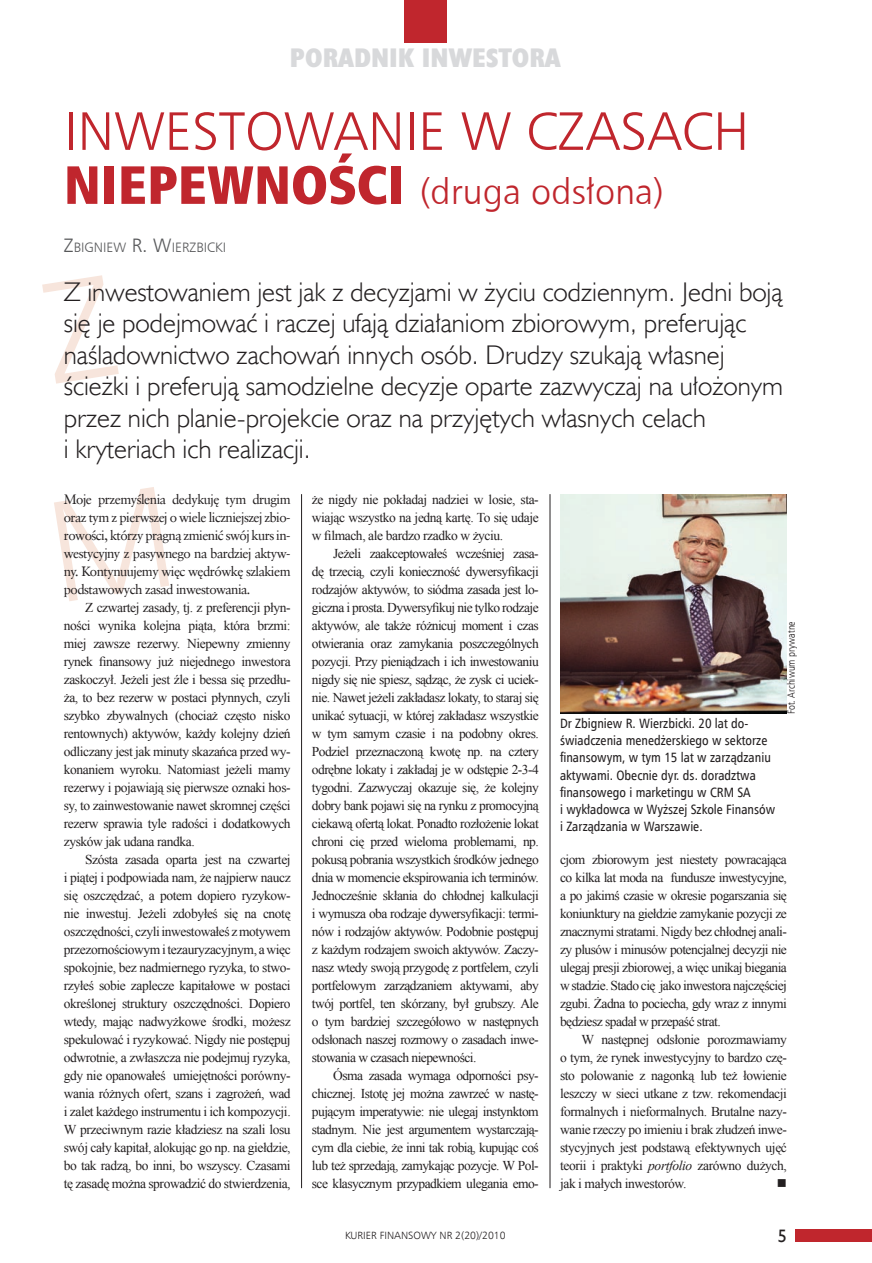
<style>
.page{position:relative;width:872px;height:1263px;background:#fff}
.page>*{position:absolute;margin:0;border:0;box-sizing:border-box;transform-origin:0 0}
._01__tytul{font:54px "Humnst 777 Lt EU";color:#c0262d}
._01__tytul-2{font:36px "Humnst 777 Lt EU";color:#c0262d}
._03__lead{font:27px/31.5px "Humanst 521 Lt EU";color:#231f20}
.t1{font:27px "Humanst 521 X Bd Cn EU";color:#d8d9db}
._02__autor{font:13.65px "Humnst 777 Lt EU";color:#57585a}
._10__tekst{font:13.5px/18px "Times New Roman";letter-spacing:-.03em;color:#231f20;text-align:justify}
._07__ramka_tekst{font:13.5px/17.2px "Humnst 777 Cn EU";color:#231f20}
._10__tekst-2{font:13.5px/18px "Class Garmnd EU";letter-spacing:-.04em;color:#231f20;text-align:justify}
._10__tekst-3{font:13.5px "Wingdings";color:#231f20}
.t2{font:10.5px "Humnst 777 Lt EU";color:#231f20}
._16__zrodlo{font:10.5px "Humnst 777 Lt Cn EU";color:#231f20}
.s1{font-family:"Humnst 777 X Blk Cn EU";font-size:54px}
.s2{font-size:19.5px}
.s3{font-style:italic}
</style>
<div class="page">
<div style="left:404px;top:0;width:42px;height:43px;background:#c0262d"></div>
<div style="left:795px;top:1229px;width:77px;height:13px;background:#c0262d"></div>
<hr style="left:550px;top:494px;width:1px;height:694px;background:#231f20">
<hr style="left:301px;top:494px;width:1px;height:694px;background:#231f20">
<img style="left:560px;top:495px;width:227px;height:218px">
<p class="t1" style="left:290px;top:41px;width:272px">PORADNIK INWESTORA</p>
<p class="_01__tytul" style="left:64px;top:98px;width:687px">INWESTOWANIE W CZASACH</p>
<p class="_01__tytul-2" style="left:64px;top:169px;width:601px"><span class="s1">NIEPEWNOŚCI</span> (druga odsłona)</p>
<p class="_02__autor" style="left:64px;top:239px;width:164px"><span class="s2">Z</span>bigniew <span class="s2">R. W</span>ierzbicki</p>
<p class="_03__lead" style="left:64px;top:275px;width:721px">Z inwestowaniem jest jak z decyzjami w życiu codziennym. Jedni boją się je podejmować i raczej ufają działaniom zbiorowym, preferując naśladownictwo zachowań innych osób. Drudzy szukają własnej ścieżki i preferują samodzielne decyzje oparte zazwyczaj na ułożonym przez nich planie-projekcie oraz na przyjętych własnych celach<br>i kryteriach ich realizacji.</p>
<p class="_10__tekst-2" style="left:64px;top:491px;width:228px">Moje przemyślenia dedykuję tym drugim oraz tym z pierwszej o wiele liczniejszej zbio&shy;rowości, którzy pragną zmienić swój kurs in&shy;westycyjny z pasywnego na bardziej aktyw&shy;ny. Kontynuujemy więc wędrówkę szlakiem podstawowych zasad inwestowania.</p>
<p class="_10__tekst" style="left:64px;top:598px;width:228px;text-indent:21px">Z czwartej zasady, tj. z preferencji płyn&shy;ności wynika kolejna piąta, która brzmi: miej zawsze rezerwy. Niepewny zmienny rynek finansowy już niejednego inwestora zaskoczył. Jeżeli jest źle i bessa się przedłu&shy;ża, to bez rezerw w postaci płynnych, czyli szybko zbywalnych (chociaż często nisko rentownych) aktywów, każdy kolejny dzień odliczany jest jak minuty skazańca przed wy&shy;konaniem wyroku. Natomiast jeżeli mamy rezerwy i pojawiają się pierwsze oznaki hos&shy;sy, to zainwestowanie nawet skromnej części rezerw sprawia tyle radości i dodatkowych zysków jak udana randka.</p>
<p class="_10__tekst" style="left:64px;top:850px;width:228px;text-indent:21px">Szósta zasada oparta jest na czwartej i piątej i podpowiada nam, że najpierw naucz się oszczędzać, a potem dopiero ryzykow&shy;nie inwestuj. Jeżeli zdobyłeś się na cnotę oszczędności, czyli inwestowałeś z motywem przezornościowym i tezauryzacyjnym, a więc spokojnie, bez nadmiernego ryzyka, to stwo&shy;rzyłeś sobie zaplecze kapitałowe w postaci określonej struktury oszczędności. Dopiero wtedy, mając nadwyżkowe środki, możesz spekulować i ryzykować. Nigdy nie postępuj odwrotnie, a zwłaszcza nie podejmuj ryzyka, gdy nie opanowałeś umiejętności porówny&shy;wania różnych ofert, szans i zagrożeń, wad i zalet każdego instrumentu i ich kompozycji.<br>W przeciwnym razie kładziesz na szali losu swój cały kapitał, alokując go np. na giełdzie, bo tak radzą, bo inni, bo wszyscy. Czasami tę zasadę można sprowadzić do stwierdzenia,</p>
<p class="_10__tekst" style="left:312px;top:490px;width:228px">że nigdy nie pokładaj nadziei w losie, sta&shy;wiając wszystko na jedną kartę. To się udaje w filmach, ale bardzo rzadko w życiu.</p>
<p class="_10__tekst" style="left:312px;top:544px;width:228px;text-indent:21px">Jeżeli zaakceptowałeś wcześniej zasa&shy;dę trzecią, czyli konieczność dywersyfikacji rodzajów aktywów, to siódma zasada jest lo&shy;giczna i prosta. Dywersyfikuj nie tylko rodzaje aktywów, ale także różnicuj moment i czas otwierania oraz zamykania poszczególnych pozycji. Przy pieniądzach i ich inwestowaniu nigdy się nie spiesz, sądząc, że zysk ci uciek&shy;nie. Nawet jeżeli zakładasz lokaty, to staraj się unikać sytuacji, w której zakładasz wszystkie w tym samym czasie i na podobny okres.<br>Podziel przeznaczoną kwotę np. na cztery odrębne lokaty i zakładaj je w odstępie 2-3-4 tygodni. Zazwyczaj okazuje się, że kolejny dobry bank pojawi się na rynku z promocyjną ciekawą ofertą lokat. Ponadto rozłożenie lokat chroni cię przed wieloma problemami, np. pokusą pobrania wszystkich środków jednego dnia w momencie ekspirowania ich terminów.<br>Jednocześnie skłania do chłodnej kalkulacji i wymusza oba rodzaje dywersyfikacji: termi&shy;nów i rodzajów aktywów. Podobnie postępuj z każdym rodzajem swoich aktywów. Zaczy&shy;nasz wtedy swoją przygodę z portfelem, czyli portfelowym zarządzaniem aktywami, aby twój portfel, ten skórzany, był grubszy. Ale o tym bardziej szczegółowo w następnych odsłonach naszej rozmowy o zasadach inwe&shy;stowania w czasach niepewności.</p>
<p class="_10__tekst" style="left:312px;top:1066px;width:228px;text-indent:21px">Ósma zasada wymaga odporności psy&shy;chicznej. Istotę jej można zawrzeć w nastę&shy;pującym imperatywie: nie ulegaj instynktom stadnym. Nie jest argumentem wystarczają&shy;cym dla ciebie, że inni tak robią, kupując coś lub też sprzedają, zamykając pozycje. W Pol&shy;sce klasycznym przypadkiem ulegania emo-</p>
<p class="t2" style="left:345px;top:1229px;width:162px">KURIER FINANSOWY NR 2(20)/2010</p>
<p class="_07__ramka_tekst" style="left:560px;top:714px;width:217px">Dr Zbigniew R. Wierzbicki. 20 lat do&shy;świadczenia menedżerskiego w sektorze finansowym, w tym 15 lat w zarządzaniu aktywami. Obecnie dyr. ds. doradztwa finansowego i marketingu w CRM SA<br>i wykładowca w Wyższej Szkole Finansów i Zarządzania w Warszawie.</p>
<p class="_16__zrodlo" style="left:784px;top:714px;width:94px;rotate:-90deg">Fot. Archiwum prywatne</p>
<p class="_10__tekst" style="left:560px;top:850px;width:228px">cjom zbiorowym jest niestety powracająca co kilka lat moda na fundusze inwestycyjne, a po jakimś czasie w okresie pogarszania się koniunktury na giełdzie zamykanie pozycji ze znacznymi stratami. Nigdy bez chłodnej anali&shy;zy plusów i minusów potencjalnej decyzji nie ulegaj presji zbiorowej, a więc unikaj biegania w stadzie. Stado cię jako inwestora najczęściej zgubi. Żadna to pociecha, gdy wraz z innymi będziesz spadał w przepaść strat.</p>
<p class="_10__tekst" style="left:560px;top:1030px;width:228px;text-indent:21px">W następnej odsłonie porozmawiamy o tym, że rynek inwestycyjny to bardzo czę&shy;sto polowanie z nagonką lub też łowienie leszczy w sieci utkane z tzw. rekomendacji formalnych i nieformalnych. Brutalne nazy&shy;wanie rzeczy po imieniu i brak złudzeń inwe&shy;stycyjnych jest podstawą efektywnych ujęć teorii i praktyki <span class="s3">portfolio</span> zarówno dużych, jak i małych inwestorów.</p>
<p class="_10__tekst-3" style="left:777px;top:1176px;width:12px">■</p>
</div>
